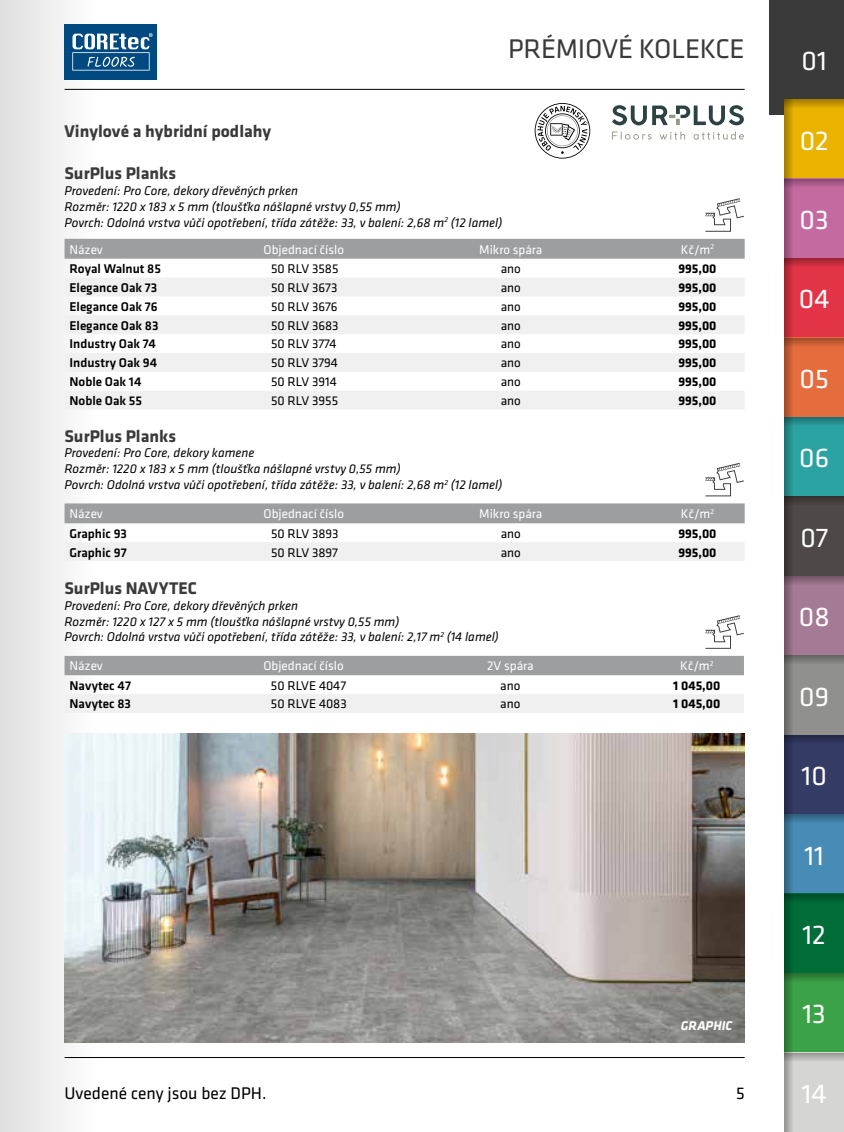
<style>
.page{position:relative;width:844px;height:1132px;background:#fff}
.page>*{position:absolute;margin:0;border:0;box-sizing:border-box;transform-origin:0 0}
.t1{font:28px "Klavika";color:#fff}
.t2{font:28px "Klavika";letter-spacing:-.01em;color:#393a39}
.t3{font:700 17.5px "Klavika";color:#393a39}
.t4{font:17.5px "Klavika";color:#000}
.t5{font:italic 13.12px/15.8px "Klavika";color:#000}
.t6{font:13.12px "Klavika";color:#000}
.t7{font:500 13.12px "Klavika";color:#000}
.t8{font:13.12px "Klavika";color:#fff}
.t9{font:700 13.12px "Klavika";letter-spacing:-.005em;color:#000}
.t10{font:italic 700 13.12px "Klavika";color:#fff}
</style>
<div class="page">
<hr style="left:64px;top:1056px;width:680px;height:1px;background:#000">
<div style="left:0;top:0;width:100px;height:1131px;background:linear-gradient(to right,#dfdfdf,#fefefe)"></div>
<hr style="left:64px;top:89px;width:680px;height:1px;background:#000">
<div style="left:769px;top:0;width:74px;height:114px;background:#393a39"></div>
<div style="left:784px;top:99px;width:59px;height:80px;background:#e9b300"></div>
<div style="left:784px;top:179px;width:59px;height:79px;background:#c56aa1"></div>
<div style="left:784px;top:258px;width:59px;height:79px;background:#e23446"></div>
<div style="left:784px;top:337px;width:59px;height:80px;background:#e56c3d"></div>
<div style="left:784px;top:417px;width:59px;height:79px;background:#2ca3a3"></div>
<div style="left:784px;top:496px;width:59px;height:79px;background:#4e4846"></div>
<div style="left:784px;top:575px;width:59px;height:80px;background:#a57a94"></div>
<div style="left:784px;top:655px;width:59px;height:79px;background:#90918f"></div>
<div style="left:784px;top:734px;width:59px;height:80px;background:#343b65"></div>
<div style="left:784px;top:814px;width:59px;height:79px;background:#478bb6"></div>
<div style="left:784px;top:893px;width:59px;height:79px;background:#006d39"></div>
<div style="left:784px;top:972px;width:59px;height:80px;background:#3ca247"></div>
<div style="left:784px;top:1052px;width:59px;height:79px;background:#d5d5d3"></div>
<svg style="left:784px;top:108px;width:9px;height:1023px"></svg>
<svg style="left:784px;top:99px;width:59px;height:9px"></svg>
<svg style="left:784px;top:179px;width:59px;height:9px"></svg>
<svg style="left:784px;top:258px;width:59px;height:9px"></svg>
<svg style="left:784px;top:337px;width:59px;height:9px"></svg>
<svg style="left:784px;top:417px;width:59px;height:9px"></svg>
<div style="left:784px;top:496px;width:59px;height:9px;background:#3f3a38"></div>
<svg style="left:784px;top:575px;width:59px;height:9px"></svg>
<svg style="left:784px;top:655px;width:59px;height:9px"></svg>
<svg style="left:784px;top:734px;width:59px;height:9px"></svg>
<svg style="left:784px;top:814px;width:59px;height:9px"></svg>
<svg style="left:784px;top:893px;width:59px;height:9px"></svg>
<svg style="left:784px;top:972px;width:59px;height:9px"></svg>
<svg style="left:784px;top:1052px;width:59px;height:9px"></svg>
<svg style="left:705px;top:198px;width:38px;height:34px"></svg>
<svg style="left:705px;top:462px;width:38px;height:34px"></svg>
<svg style="left:705px;top:615px;width:38px;height:33px"></svg>
<svg style="left:612px;top:105px;width:34px;height:20px"></svg>
<svg style="left:652px;top:105px;width:91px;height:20px"></svg>
<svg style="left:612px;top:131px;width:39px;height:8px"></svg>
<svg style="left:659px;top:131px;width:26px;height:8px"></svg>
<svg style="left:693px;top:131px;width:50px;height:8px"></svg>
<img style="left:64px;top:733px;width:680px;height:309px">
<svg style="left:534px;top:103px;width:56px;height:55px"></svg>
<div style="left:64px;top:24px;width:93px;height:55px;background:#004a81"></div>
<svg style="left:72px;top:33px;width:80px;height:38px"></svg>
<div style="left:64px;top:239px;width:680px;height:19px;background:#9c9e9f"></div>
<svg style="left:64px;top:277px;width:680px;height:132px;fill:#f0f0f1"></svg>
<div style="left:64px;top:503px;width:680px;height:20px;background:#9c9e9f"></div>
<div style="left:64px;top:542px;width:680px;height:19px;background:#f0f0f1"></div>
<div style="left:64px;top:655px;width:679px;height:20px;background:#9c9e9f"></div>
<div style="left:64px;top:694px;width:679px;height:18px;background:#f0f0f1"></div>
<h1 class="t2" style="left:508px;top:33px;width:238px">PRÉMIOVÉ KOLEKCE</h1>
<h2 class="t3" style="left:64px;top:122px;width:208px">Vinylové a hybridní podlahy</h2>
<h2 class="t3" style="left:64px;top:164px;width:113px">SurPlus Planks</h2>
<p class="t5" style="left:64px;top:183px;width:439px">Provedení: Pro Core, dekory dřevěných prken<br>Rozměr: 1220 x 183 x 5 mm (tloušťka nášlapné vrstvy 0,55 mm)<br>Povrch: Odolná vrstva vůči opotřebení, třída zátěže: 33, v balení: 2,68 m<sup>2</sup> (12 lamel)</p>
<p class="t8" style="left:69px;top:242px;width:35px">Název</p>
<p class="t8" style="left:263px;top:242px;width:82px">Objednací číslo</p>
<p class="t8" style="left:479px;top:242px;width:65px">Mikro spára</p>
<p class="t8" style="left:680px;top:242px;width:35px">Kč/m<sup>2</sup></p>
<p class="t7" style="left:69px;top:261px;width:93px">Royal Walnut 85</p>
<p class="t6" style="left:271px;top:261px;width:69px">50 RLV 3585</p>
<p class="t6" style="left:500px;top:261px;width:22px">ano</p>
<p class="t9" style="left:678px;top:261px;width:39px">995,00</p>
<p class="t7" style="left:69px;top:280px;width:89px">Elegance Oak 73</p>
<p class="t6" style="left:271px;top:280px;width:68px">50 RLV 3673</p>
<p class="t6" style="left:500px;top:280px;width:22px">ano</p>
<p class="t9" style="left:678px;top:280px;width:39px">995,00</p>
<p class="t7" style="left:69px;top:299px;width:90px">Elegance Oak 76</p>
<p class="t6" style="left:271px;top:299px;width:68px">50 RLV 3676</p>
<p class="t6" style="left:500px;top:299px;width:22px">ano</p>
<p class="t9" style="left:678px;top:299px;width:39px">995,00</p>
<p class="t7" style="left:69px;top:318px;width:90px">Elegance Oak 83</p>
<p class="t6" style="left:271px;top:318px;width:69px">50 RLV 3683</p>
<p class="t6" style="left:500px;top:318px;width:22px">ano</p>
<p class="t9" style="left:678px;top:318px;width:39px">995,00</p>
<p class="t7" style="left:69px;top:337px;width:88px">Industry Oak 74</p>
<p class="t6" style="left:271px;top:337px;width:67px">50 RLV 3774</p>
<p class="t6" style="left:500px;top:337px;width:22px">ano</p>
<p class="t9" style="left:678px;top:337px;width:39px">995,00</p>
<p class="t7" style="left:69px;top:356px;width:89px">Industry Oak 94</p>
<p class="t6" style="left:271px;top:356px;width:68px">50 RLV 3794</p>
<p class="t6" style="left:500px;top:356px;width:22px">ano</p>
<p class="t9" style="left:678px;top:356px;width:39px">995,00</p>
<p class="t7" style="left:69px;top:374px;width:73px">Noble Oak 14</p>
<p class="t6" style="left:271px;top:374px;width:67px">50 RLV 3914</p>
<p class="t6" style="left:500px;top:374px;width:22px">ano</p>
<p class="t9" style="left:678px;top:374px;width:39px">995,00</p>
<p class="t7" style="left:69px;top:393px;width:74px">Noble Oak 55</p>
<p class="t6" style="left:271px;top:393px;width:69px">50 RLV 3955</p>
<p class="t6" style="left:500px;top:393px;width:22px">ano</p>
<p class="t9" style="left:678px;top:393px;width:39px">995,00</p>
<h2 class="t3" style="left:64px;top:426px;width:113px">SurPlus Planks</h2>
<p class="t5" style="left:64px;top:445px;width:439px">Provedení: Pro Core, dekory kamene<br>Rozměr: 1220 x 183 x 5 mm (tloušťka nášlapné vrstvy 0,55 mm)<br>Povrch: Odolná vrstva vůči opotřebení, třída zátěže: 33, v balení: 2,68 m<sup>2</sup> (12 lamel)</p>
<p class="t8" style="left:69px;top:506px;width:35px">Název</p>
<p class="t8" style="left:263px;top:506px;width:82px">Objednací číslo</p>
<p class="t8" style="left:479px;top:506px;width:65px">Mikro spára</p>
<p class="t8" style="left:680px;top:506px;width:35px">Kč/m<sup>2</sup></p>
<p class="t7" style="left:69px;top:526px;width:59px">Graphic 93</p>
<p class="t6" style="left:271px;top:526px;width:69px">50 RLV 3893</p>
<p class="t6" style="left:500px;top:526px;width:22px">ano</p>
<p class="t9" style="left:678px;top:526px;width:39px">995,00</p>
<p class="t7" style="left:69px;top:545px;width:59px">Graphic 97</p>
<p class="t6" style="left:271px;top:545px;width:68px">50 RLV 3897</p>
<p class="t6" style="left:500px;top:545px;width:22px">ano</p>
<p class="t9" style="left:678px;top:545px;width:39px">995,00</p>
<h2 class="t3" style="left:64px;top:578px;width:134px">SurPlus NAVYTEC</h2>
<p class="t5" style="left:64px;top:597px;width:436px">Provedení: Pro Core, dekory dřevěných prken<br>Rozměr: 1220 x 127 x 5 mm (tloušťka nášlapné vrstvy 0,55 mm)<br>Povrch: Odolná vrstva vůči opotřebení, třída zátěže: 33, v balení: 2,17 m<sup>2</sup> (14 lamel)</p>
<p class="t8" style="left:69px;top:658px;width:35px">Název</p>
<p class="t8" style="left:263px;top:658px;width:82px">Objednací číslo</p>
<p class="t8" style="left:487px;top:658px;width:48px">2V spára</p>
<p class="t8" style="left:680px;top:658px;width:35px">Kč/m<sup>2</sup></p>
<p class="t7" style="left:69px;top:678px;width:63px">Navytec 47</p>
<p class="t6" style="left:271px;top:678px;width:77px">50 RLVE 4047</p>
<p class="t6" style="left:500px;top:678px;width:22px">ano</p>
<p class="t9" style="left:673px;top:678px;width:49px">1 045,00</p>
<p class="t7" style="left:69px;top:696px;width:63px">Navytec 83</p>
<p class="t6" style="left:271px;top:696px;width:77px">50 RLVE 4083</p>
<p class="t6" style="left:500px;top:696px;width:22px">ano</p>
<p class="t9" style="left:673px;top:696px;width:49px">1 045,00</p>
<h2 class="t4" style="left:64px;top:1083px;width:203px">Uvedené ceny jsou bez DPH.</h2>
<p class="t10" style="left:680px;top:1018px;width:53px">GRAPHIC</p>
<h2 class="t4" style="left:735px;top:1083px;width:10px">5</h2>
<h1 class="t1" style="left:801px;top:46px;width:27px">01</h1>
<h1 class="t1" style="left:799px;top:125px;width:30px">02</h1>
<h1 class="t1" style="left:799px;top:204px;width:31px">03</h1>
<h1 class="t1" style="left:798px;top:284px;width:32px">04</h1>
<h1 class="t1" style="left:799px;top:363px;width:31px">05</h1>
<h1 class="t1" style="left:799px;top:442px;width:31px">06</h1>
<h1 class="t1" style="left:800px;top:522px;width:29px">07</h1>
<h1 class="t1" style="left:798px;top:601px;width:32px">08</h1>
<h1 class="t1" style="left:799px;top:681px;width:31px">09</h1>
<h1 class="t1" style="left:801px;top:760px;width:27px">10</h1>
<h1 class="t1" style="left:804px;top:839px;width:21px">11</h1>
<h1 class="t1" style="left:802px;top:919px;width:25px">12</h1>
<h1 class="t1" style="left:802px;top:998px;width:25px">13</h1>
<h1 class="t1" style="left:801px;top:1077px;width:26px">14</h1>
</div>
